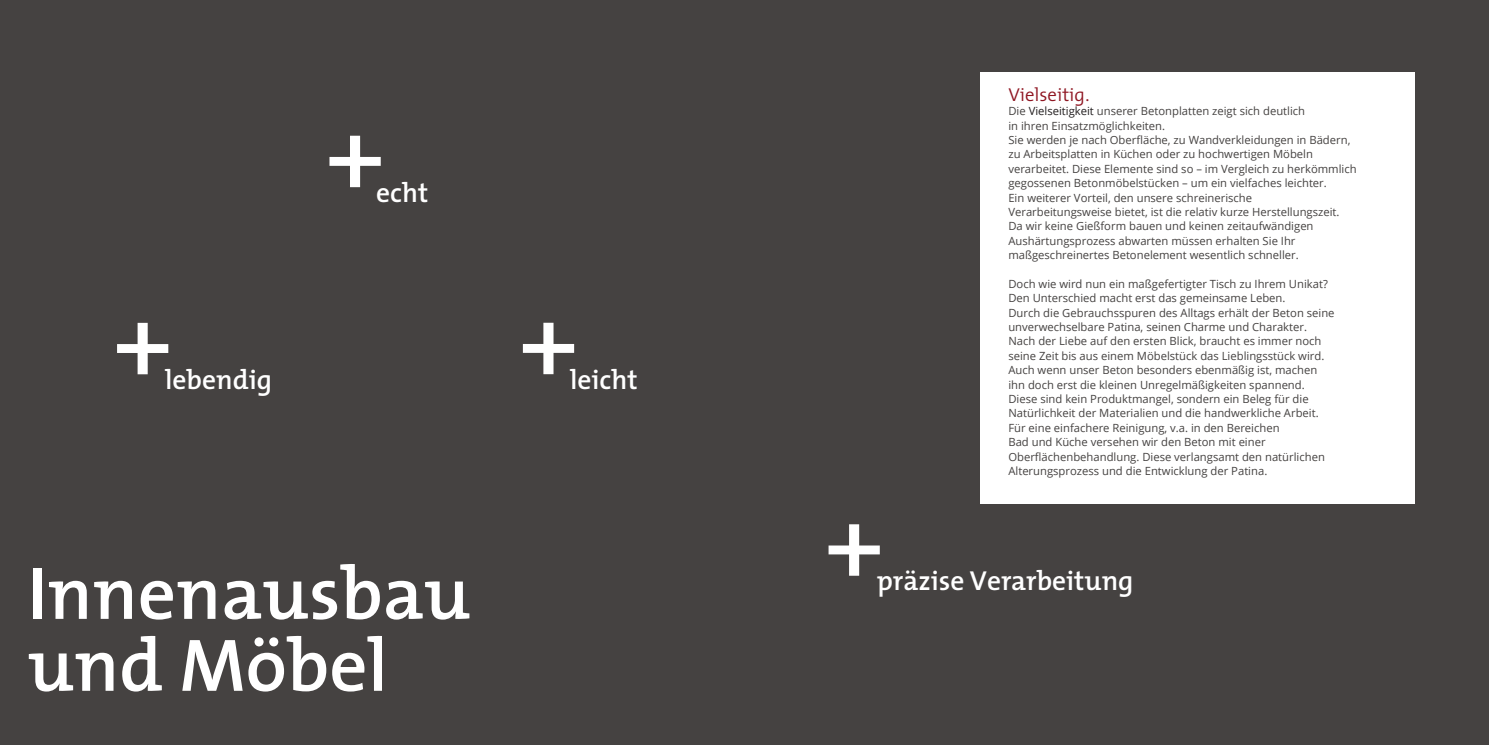
<style>
.page{position:relative;width:1489px;height:745px;background:#fff}
.page>*{position:absolute;margin:0;border:0;box-sizing:border-box;transform-origin:0 0}
.t1{font:600 100px "The Mix";color:#fff}
.t2{font:600 75px/71.9px "The Mix";color:#fff}
.t3{font:600 27.5px "The Mix";color:#fff}
.t4{font:300 18.75px "The Mix";color:#8f1622}
.t5{font:11.25px/14.4px "Open Sans";color:#454241}
.s1{color:#231f20}
</style>
<div class="page">
<div style="left:0;top:0;width:1488px;height:744px;background:#454241"></div>
<div style="left:980px;top:72px;width:434px;height:431px;background:#fff"></div>
<h1 class="t1" style="left:114px;top:257px;width:58px">+</h1>
<h3 class="t3" style="left:165px;top:356px;width:108px">lebendig</h3>
<h1 class="t1" style="left:327px;top:70px;width:58px">+</h1>
<h3 class="t3" style="left:376px;top:169px;width:54px">echt</h3>
<h1 class="t1" style="left:520px;top:257px;width:58px">+</h1>
<h3 class="t3" style="left:570px;top:356px;width:69px">leicht</h3>
<h2 class="t2" style="left:28px;top:555px;width:444px">Innenausbau und Möbel</h2>
<h3 class="t4" style="left:1008px;top:79px;width:82px">Vielseitig.</h3>
<p class="t5" style="left:1008px;top:103px;width:350px">Die <span class="s1">Vielseitigkeit</span> unserer Betonplatten zeigt sich deutlich<br>in ihren Einsatzmöglichkeiten.<br>Sie werden je nach Oberfläche, zu Wandverkleidungen in Bädern, zu Arbeitsplatten in Küchen oder zu hochwertigen Möbeln verarbeitet. Diese Elemente sind so – im Vergleich zu herkömmlich gegossenen Betonmöbelstücken – um ein vielfaches leichter.<br>Ein weiterer Vorteil, den unsere schreinerische Verarbeitungsweise bietet, ist die relativ kurze Herstellungszeit.<br>Da wir keine Gießform bauen und keinen zeitaufwändigen Aushärtungsprozess abwarten müssen erhalten Sie Ihr maßgeschreinertes Betonelement wesentlich schneller.</p>
<p class="t5" style="left:1008px;top:276px;width:328px">Doch wie wird nun ein maßgefertigter Tisch zu Ihrem Unikat?<br>Den Unterschied macht erst das gemeinsame Leben.<br>Durch die Gebrauchsspuren des Alltags erhält der Beton seine unverwechselbare Patina, seinen Charme und Charakter.<br>Nach der Liebe auf den ersten Blick, braucht es immer noch seine Zeit bis aus einem Möbelstück das Lieblingsstück wird.<br>Auch wenn unser Beton besonders ebenmäßig ist, machen ihn doch erst die kleinen Unregelmäßigkeiten spannend.<br>Diese sind kein Produktmangel, sondern ein Beleg für die Natürlichkeit der Materialien und die handwerkliche Arbeit.<br>Für eine einfachere Reinigung, v.a. in den Bereichen<br>Bad und Küche versehen wir den Beton mit einer Oberflächenbehandlung. Diese verlangsamt den natürlichen Alterungsprozess und die Entwicklung der Patina.</p>
<h1 class="t1" style="left:826px;top:458px;width:58px">+</h1>
<h3 class="t3" style="left:876px;top:557px;width:258px">präzise Verarbeitung</h3>
</div>
